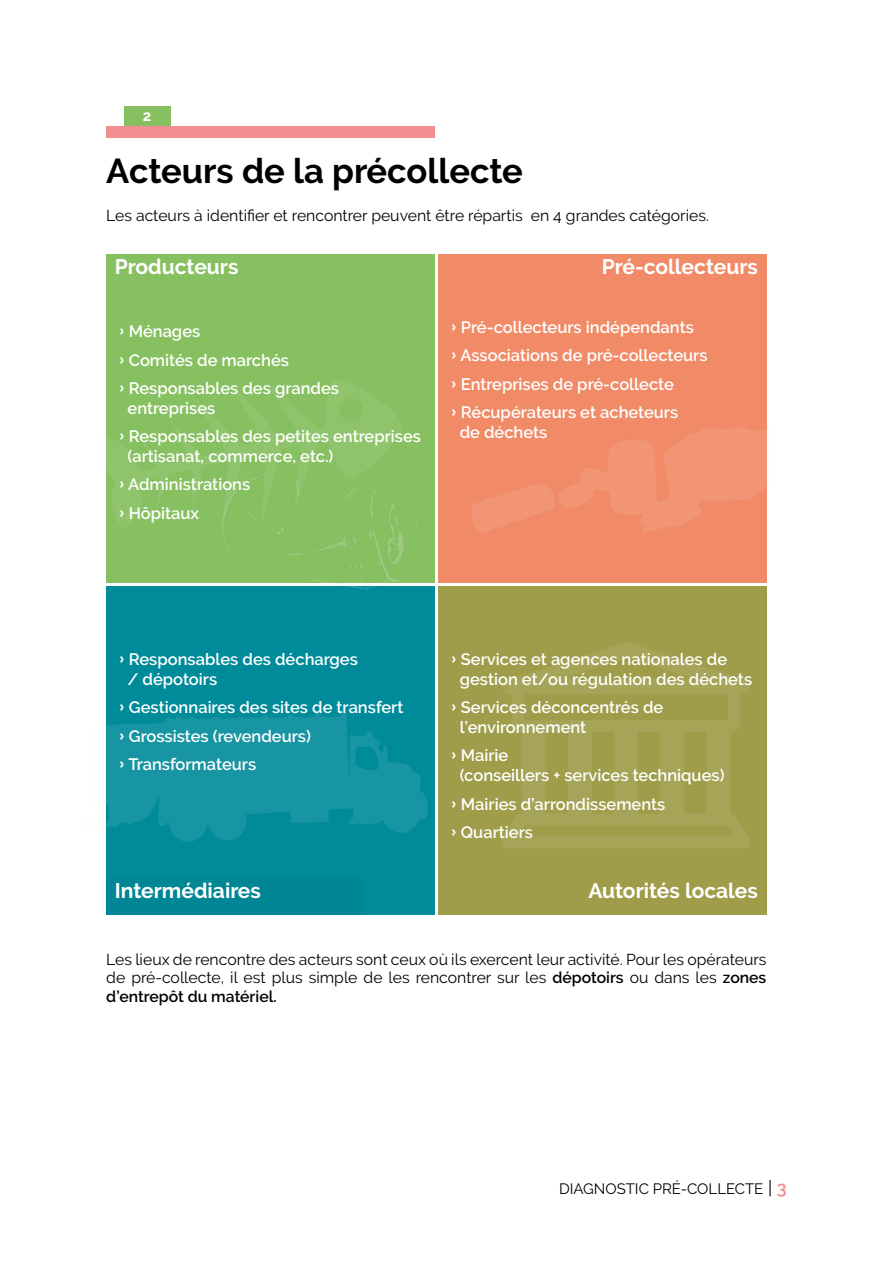
<style>
.page{position:relative;width:893px;height:1263px;background:#fff}
.page>*{position:absolute;margin:0;border:0;box-sizing:border-box;transform-origin:0 0}
.t1{font:700 34.5px "Raleway";color:#000}
.t2{font:700 21px "Raleway";color:#fff}
.t3{font:600 16.5px/28.3px "Raleway";color:#fff}
.t4{font:15.75px/18.9px "Raleway";color:#000;text-align:justify}
.t5{font:15px "Raleway";color:#000}
.t6{font:700 15px "Raleway";color:#fff}
.s1{font-family:"Stencil";font-weight:400}
.s2{font-weight:600}
.s3{font-size:18px}
.s4{font-weight:600;font-size:18px;color:#f18b8d}
</style>
<div class="page">
<div style="left:106px;top:126px;width:328px;height:11px;background:#f18e8f"></div>
<div style="left:124px;top:106px;width:46px;height:20px;background:#87c061"></div>
<div style="left:106px;top:254px;width:328px;height:328px;background:#87c061"></div>
<div style="left:438px;top:586px;width:328px;height:328px;background:#9f9d4a"></div>
<div style="left:106px;top:586px;width:328px;height:328px;background:#008b9a"></div>
<div style="left:438px;top:254px;width:328px;height:328px;background:#f18b67"></div>
<div style="left:106px;top:878px;width:258px;height:36px;background:#008695"></div>
<img style="left:106px;top:380px;width:296px;height:148px">
<img style="left:215px;top:467px;width:208px;height:123px">
<img style="left:106px;top:695px;width:329px;height:164px">
<img style="left:502px;top:643px;width:248px;height:205px">
<img style="left:471px;top:403px;width:296px;height:153px">
<p class="t6" style="left:143px;top:108px;width:10px">2</p>
<h1 class="t1" style="left:106px;top:151px;width:418px">Acteurs de la précollecte</h1>
<p class="t4" style="left:106px;top:206px;width:604px">Les acteurs à identifier et rencontrer peuvent être répartis en 4 grandes catégories.</p>
<p class="t2" style="left:115px;top:254px;width:125px">Producteurs</p>
<p class="t3" style="left:119px;top:317px;width:222px"><span class="s1">›</span> Ménages<br><span class="s1">›</span> Comités de marchés<br><span class="s1">›</span> Responsables des grandes</p>
<p class="t3" style="left:119px;top:394px;width:303px;text-indent:8px">entreprises<br><span class="s1">›</span> Responsables des petites entreprises</p>
<p class="t3" style="left:119px;top:442px;width:216px;text-indent:8px">(artisanat, commerce, etc.) <span class="s1">›</span> Administrations<br><span class="s1">›</span> Hôpitaux</p>
<p class="t2" style="left:602px;top:254px;width:158px">Pré-collecteurs</p>
<p class="t3" style="left:451px;top:313px;width:258px"><span class="s1">›</span> Pré-collecteurs indépendants<br><span class="s1">›</span> Associations de pré-collecteurs <span class="s1">›</span> Entreprises de pré-collecte<br><span class="s1">›</span> Récupérateurs et acheteurs</p>
<p class="t3" style="left:460px;top:418px;width:89px">de déchets</p>
<p class="t3" style="left:128px;top:650px;width:232px;line-height:19.8px;text-indent:-8px"><span class="s1">›</span> Responsables des décharges / dépotoirs</p>
<p class="t3" style="left:119px;top:693px;width:286px"><span class="s1">›</span> Gestionnaires des sites de transfert <span class="s1">›</span> Grossistes (revendeurs)<br><span class="s1">›</span> Transformateurs</p>
<p class="t3" style="left:460px;top:650px;width:294px;line-height:19.8px;text-indent:-8px"><span class="s1">›</span> Services et agences nationales de gestion et/ou régulation des déchets</p>
<p class="t3" style="left:460px;top:698px;width:205px;line-height:19.8px;text-indent:-8px"><span class="s1">›</span> Services déconcentrés de l’environnement</p>
<p class="t3" style="left:460px;top:746px;width:266px;line-height:19.8px;text-indent:-8px"><span class="s1">›</span> Mairie<br>(conseillers + services techniques)</p>
<p class="t3" style="left:451px;top:790px;width:216px"><span class="s1">›</span> Mairies d’arrondissements <span class="s1">›</span> Quartiers</p>
<p class="t2" style="left:115px;top:879px;width:148px">Intermédiaires</p>
<p class="t2" style="left:588px;top:879px;width:171px">Autorités locales</p>
<p class="t4" style="left:106px;top:949px;width:662px">Les lieux de rencontre des acteurs sont ceux où ils exercent leur activité. Pour les opérateurs de pré-collecte, il est plus simple de les rencontrer sur les <span class="s2">dépotoirs</span> ou dans les <span class="s2">zones d’entrepôt du matériel.</span></p>
<p class="t5" style="left:559px;top:1180px;width:229px">DIAGNOSTIC PRÉ-COLLECTE <span class="s3">|</span> <span class="s4">3</span></p>
</div>
